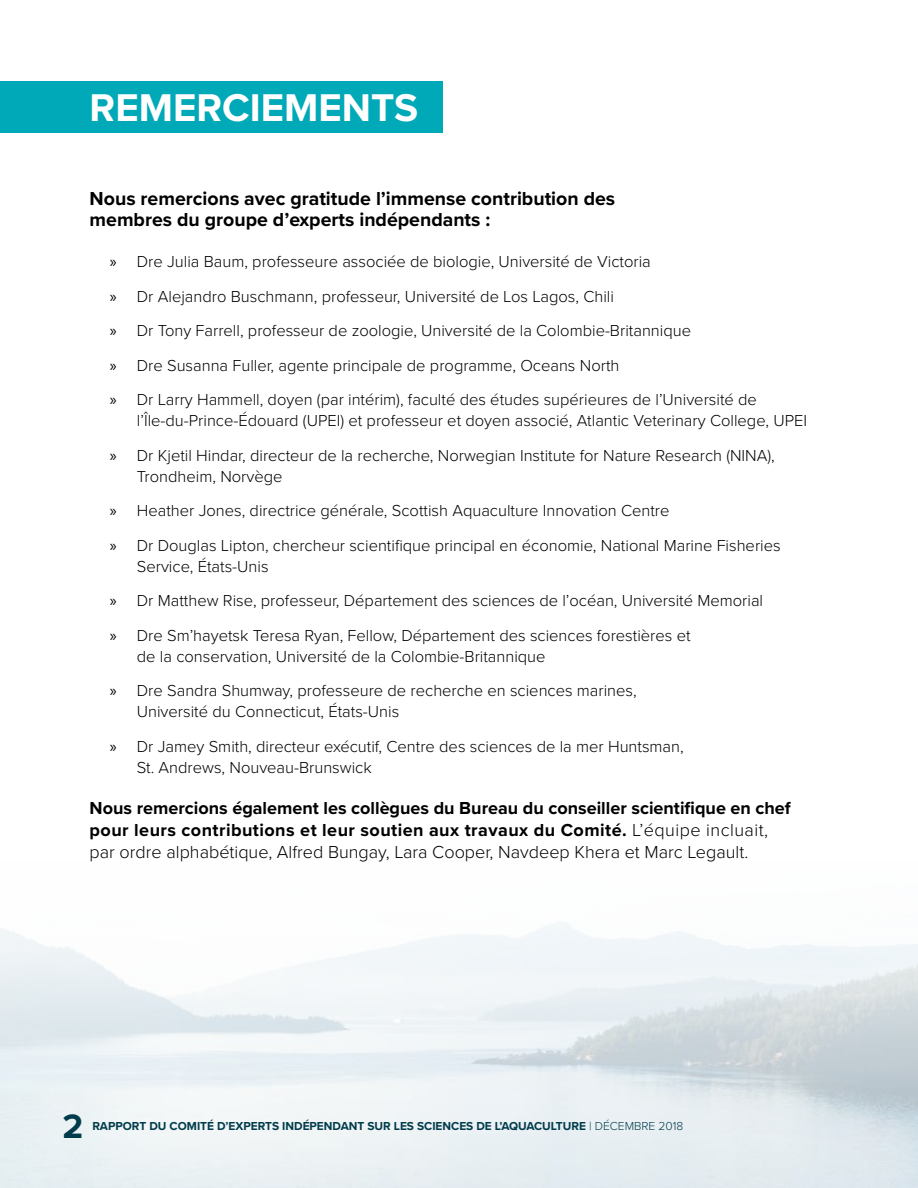
<style>
.page{position:relative;width:918px;height:1188px;background:#fff}
.page>*{position:absolute;margin:0;border:0;box-sizing:border-box;transform-origin:0 0}
.t1{font:700 40.05px "Proxima Nova";color:#fff}
.t2{font:700 35.1px "Proxima Nova";color:#003b4b}
.t3{font:700 19.5px/21px "Proxima Nova";color:#000}
.t4{font:700 18px/21.6px "Proxima Nova";color:#000}
.t5{font:300 16.5px/34.5px "Proxima Nova";color:#000}
.t6{font:700 12px "Proxima Nova";color:#003b4b}
.s1{font-family:"Myriad Pro";font-weight:400}
.s2{font-weight:300}
</style>
<div class="page">
<div style="left:0;top:81px;width:443px;height:52px;background:#00a9b8"></div>
<h1 class="t1" style="left:90px;top:84px;width:330px">REMERCIEMENTS</h1>
<p class="t3" style="left:90px;top:189px;width:527px">Nous remercions avec gratitude l’immense contribution des membres du groupe d’experts indépendants :</p>
<p class="t5" style="left:110px;top:245px;width:649px"><span class="s1">»</span> Dre Julia Baum, professeure associée de biologie, Université de Victoria<br><span class="s1">»</span> Dr Alejandro Buschmann, professeur, Université de Los Lagos, Chili<br><span class="s1">»</span> Dr Tony Farrell, professeur de zoologie, Université de la Colombie-Britannique<br><span class="s1">»</span> Dre Susanna Fuller, agente principale de programme, Oceans North<br><span class="s1">»</span> Dr Larry Hammell, doyen (par intérim), faculté des études supérieures de l’Université de</p>
<p class="t5" style="left:110px;top:404px;width:699px;text-indent:27px">l’Île-du-Prince-Édouard (UPEI) et professeur et doyen associé, Atlantic Veterinary College, UPEI <span class="s1">»</span> Dr Kjetil Hindar, directeur de la recherche, Norwegian Institute for Nature Research (NINA),</p>
<p class="t5" style="left:110px;top:459px;width:672px;text-indent:27px">Trondheim, Norvège<br><span class="s1">»</span> Heather Jones, directrice générale, Scottish Aquaculture Innovation Centre<br><span class="s1">»</span> Dr Douglas Lipton, chercheur scientifique principal en économie, National Marine Fisheries</p>
<p class="t5" style="left:110px;top:549px;width:655px;text-indent:27px">Service, États-Unis<br><span class="s1">»</span> Dr Matthew Rise, professeur, Département des sciences de l’océan, Université Memorial <span class="s1">»</span> Dre Sm’hayetsk Teresa Ryan, Fellow, Département des sciences forestières et</p>
<p class="t5" style="left:110px;top:639px;width:528px;text-indent:27px">de la conservation, Université de la Colombie-Britannique<br><span class="s1">»</span> Dre Sandra Shumway, professeure de recherche en sciences marines,</p>
<p class="t5" style="left:110px;top:695px;width:575px;text-indent:27px">Université du Connecticut, États-Unis<br><span class="s1">»</span> Dr Jamey Smith, directeur exécutif, Centre des sciences de la mer Huntsman,</p>
<p class="t5" style="left:137px;top:750px;width:236px">St. Andrews, Nouveau-Brunswick</p>
<p class="t4" style="left:90px;top:798px;width:703px">Nous remercions également les collègues du Bureau du conseiller scientifique en chef pour leurs contributions et leur soutien aux travaux du Comité. <span class="s2">L’équipe incluait, par ordre alphabétique, Alfred Bungay, Lara Cooper, Navdeep Khera et Marc Legault.</span></p>
<h2 class="t2" style="left:63px;top:1105px;width:22px">2</h2>
<p class="t6" style="left:92px;top:1119px;width:592px">RAPPORT DU COMITÉ D’EXPERTS INDÉPENDANT SUR LES SCIENCES DE L’AQUACULTURE <span class="s2">| DÉCEMBRE 2018</span></p>
</div>
